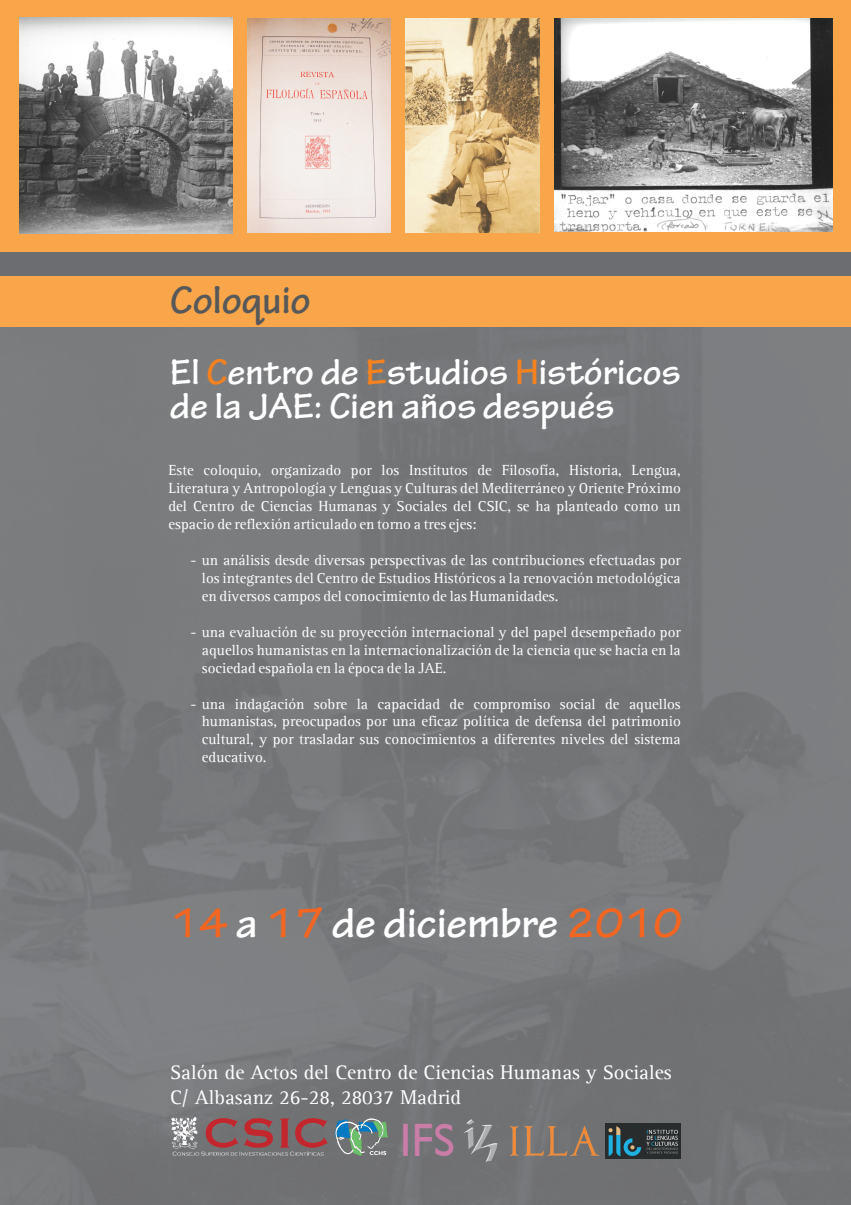
<style>
.page{position:relative;width:851px;height:1205px;background:#fff}
.page>*{position:absolute;margin:0;border:0;box-sizing:border-box;transform-origin:0 0}
.t1{font:46.75px "Gill Sans";color:#ca7da9}
.t2{font:700 44.25px "Tekton Pro";color:#fff}
.t3{font:700 41.12px "Tekton Pro";color:#57585a}
.t4{font:700 38.19px/34.2px "Tekton Pro";color:#fff}
.t5{font:700 38.19px "Tekton Pro";color:#f58220}
.t6{font:20.44px/24.4px "Agfa Rotis Serif";color:#fff}
.t7{font:15px/17.9px "Agfa Rotis Serif";color:#fff;text-align:justify}
.s1{color:#f36621}
</style>
<div class="page">
<div style="left:0;top:0;width:850px;height:328px;background:#f9a64a"></div>
<img style="left:0;top:328px;width:850px;height:877px">
<img style="left:171px;top:1117px;width:157px;height:39px">
<img style="left:510px;top:1126px;width:89px;height:29px">
<img style="left:460px;top:1119px;width:43px;height:43px">
<img style="left:605px;top:1123px;width:75px;height:36px">
<svg style="left:334px;top:1118px;width:54px;height:38px"></svg>
<img style="left:405px;top:19px;width:134px;height:214px">
<img style="left:19px;top:18px;width:213px;height:216px">
<img style="left:247px;top:19px;width:144px;height:213px">
<img style="left:554px;top:19px;width:278px;height:213px">
<div style="left:0;top:252px;width:850px;height:24px;background:#6c6d70"></div>
<h3 class="t3" style="left:170px;top:285px;width:142px">Coloquio</h3>
<h3 class="t4" style="left:170px;top:359px;width:512px">El entro de studios istóricos de la JAE: Cien años después</h3>
<h3 class="t5" style="left:206px;top:357px;width:23px">C</h3>
<h3 class="t5" style="left:366px;top:357px;width:23px">E</h3>
<h3 class="t5" style="left:515px;top:357px;width:25px">H</h3>
<p class="t7" style="left:168px;top:462px;width:513px">Este coloquio, organizado por los Institutos de Filosofía, Historia, Lengua, Literatura y Antropología y Lenguas y Culturas del Mediterráneo y Oriente Próximo del Centro de Ciencias Humanas y Sociales del CSIC, se ha planteado como un espacio de reflexión articulado en torno a tres ejes:</p>
<p class="t7" style="left:202px;top:552px;width:480px;text-indent:-11px">- un análisis desde diversas perspectivas de las contribuciones efectuadas por los integrantes del Centro de Estudios Históricos a la renovación metodológica en diversos campos del conocimiento de las Humanidades.</p>
<p class="t7" style="left:202px;top:624px;width:480px;text-indent:-11px">- una evaluación de su proyección internacional y del papel desempeñado por aquellos humanistas en la internacionalización de la ciencia que se hacía en la sociedad española en la época de la JAE.</p>
<p class="t7" style="left:202px;top:696px;width:480px;text-indent:-11px">- una indagación sobre la capacidad de compromiso social de aquellos humanistas, preocupados por una eficaz política de defensa del patrimonio cultural, y por trasladar sus conocimientos a diferentes niveles del sistema educativo.</p>
<h2 class="t2" style="left:170px;top:907px;width:513px"><span class="s1">14</span> a <span class="s1">17</span> de diciembre <span class="s1">2010</span></h2>
<h3 class="t6" style="left:170px;top:1062px;width:503px">Salón de Actos del Centro de Ciencias Humanas y Sociales<br>C/ Albasanz 26-28, 28037 Madrid</h3>
<h1 class="t1" style="left:400px;top:1124px;width:57px">IFS</h1>
</div>
